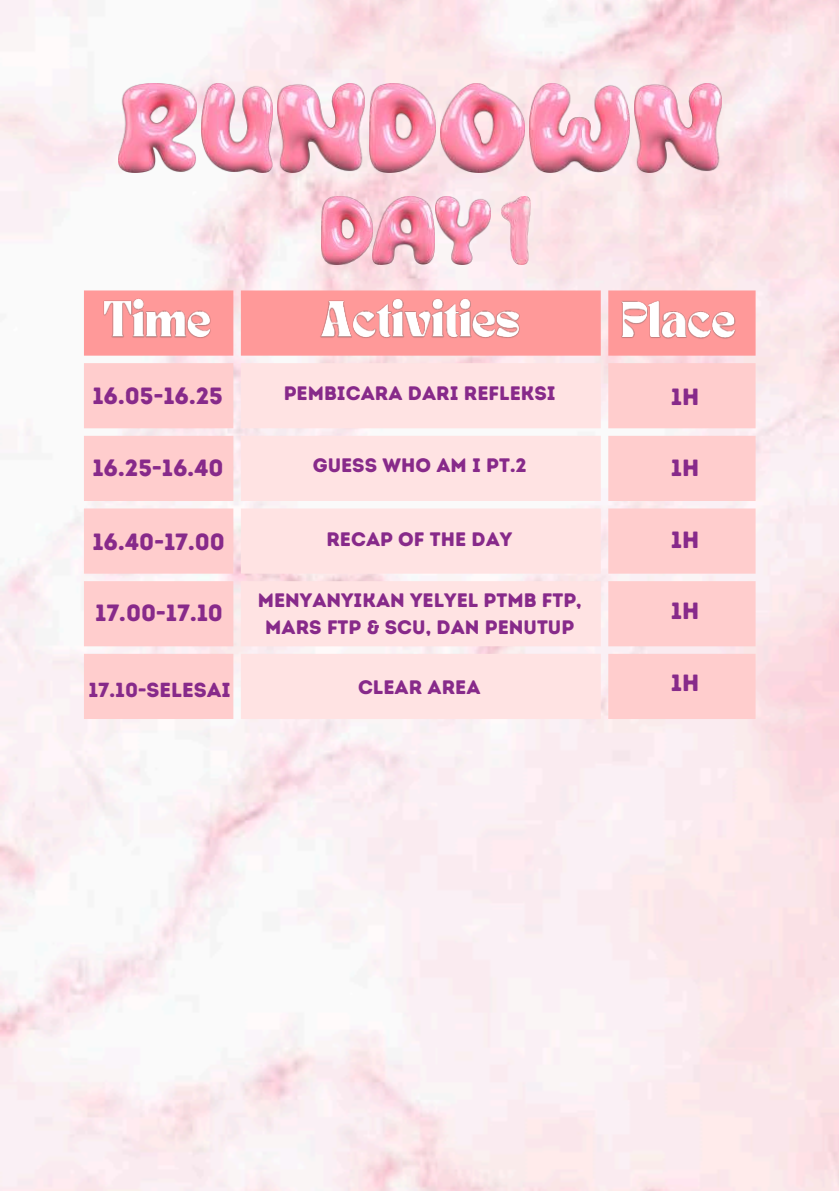
<style>
.page{position:relative;width:839px;height:1191px;background:#fff}
.page>*{position:absolute;margin:0;border:0;box-sizing:border-box;transform-origin:0 0}
.t1{font:23.6px "Intro Rust Base";color:#872a8a}
.t2{font:20.4px "Intro Rust Base";color:#872a8a}
.t3{font:19.6px/27px "Intro Rust Base";color:#872a8a;text-align:center}
</style>
<div class="page">
<img style="left:0;top:0;width:838px;height:1191px">
<img style="left:202px;top:84px;width:70px;height:88px">
<img style="left:370px;top:84px;width:66px;height:88px">
<img style="left:118px;top:84px;width:78px;height:88px">
<img style="left:530px;top:84px;width:99px;height:88px">
<img style="left:277px;top:84px;width:87px;height:88px">
<img style="left:440px;top:84px;width:84px;height:88px">
<img style="left:634px;top:84px;width:87px;height:88px">
<img style="left:321px;top:197px;width:169px;height:67px">
<img style="left:502px;top:197px;width:28px;height:67px">
<svg style="left:84px;top:290px;width:671px;height:66px;fill:#f99"></svg>
<svg style="left:84px;top:363px;width:671px;height:356px;fill:#ffcdcd"></svg>
<svg style="left:241px;top:363px;width:359px;height:356px;fill:#ffe3e3"></svg>
<img style="left:101px;top:296px;width:114px;height:52px">
<img style="left:317px;top:296px;width:206px;height:52px">
<img style="left:617px;top:297px;width:122px;height:51px">
<p class="t1" style="left:92px;top:382px;width:132px">16.05-16.25</p>
<p class="t3" style="left:284px;top:379px;width:273px">PEMBICARA DARI REFLEKSI</p>
<p class="t1" style="left:671px;top:382px;width:30px">1H</p>
<p class="t1" style="left:92px;top:454px;width:133px">16.25-16.40</p>
<p class="t3" style="left:313px;top:452px;width:215px">GUESS WHO AM I PT.2</p>
<p class="t1" style="left:671px;top:454px;width:30px">1H</p>
<p class="t1" style="left:92px;top:527px;width:134px">16.40-17.00</p>
<p class="t3" style="left:326px;top:526px;width:187px">RECAP OF THE DAY</p>
<p class="t1" style="left:671px;top:525px;width:30px">1H</p>
<p class="t1" style="left:95px;top:599px;width:129px">17.00-17.10</p>
<p class="t3" style="left:258px;top:586px;width:325px">MENYANYIKAN YELYEL PTMB FTP,<br>MARS FTP &amp; SCU, DAN PENUTUP</p>
<p class="t1" style="left:671px;top:597px;width:30px">1H</p>
<p class="t2" style="left:88px;top:677px;width:144px">17.10-SELESAI</p>
<p class="t3" style="left:358px;top:674px;width:124px">CLEAR AREA</p>
<p class="t1" style="left:671px;top:668px;width:30px">1H</p>
</div>
